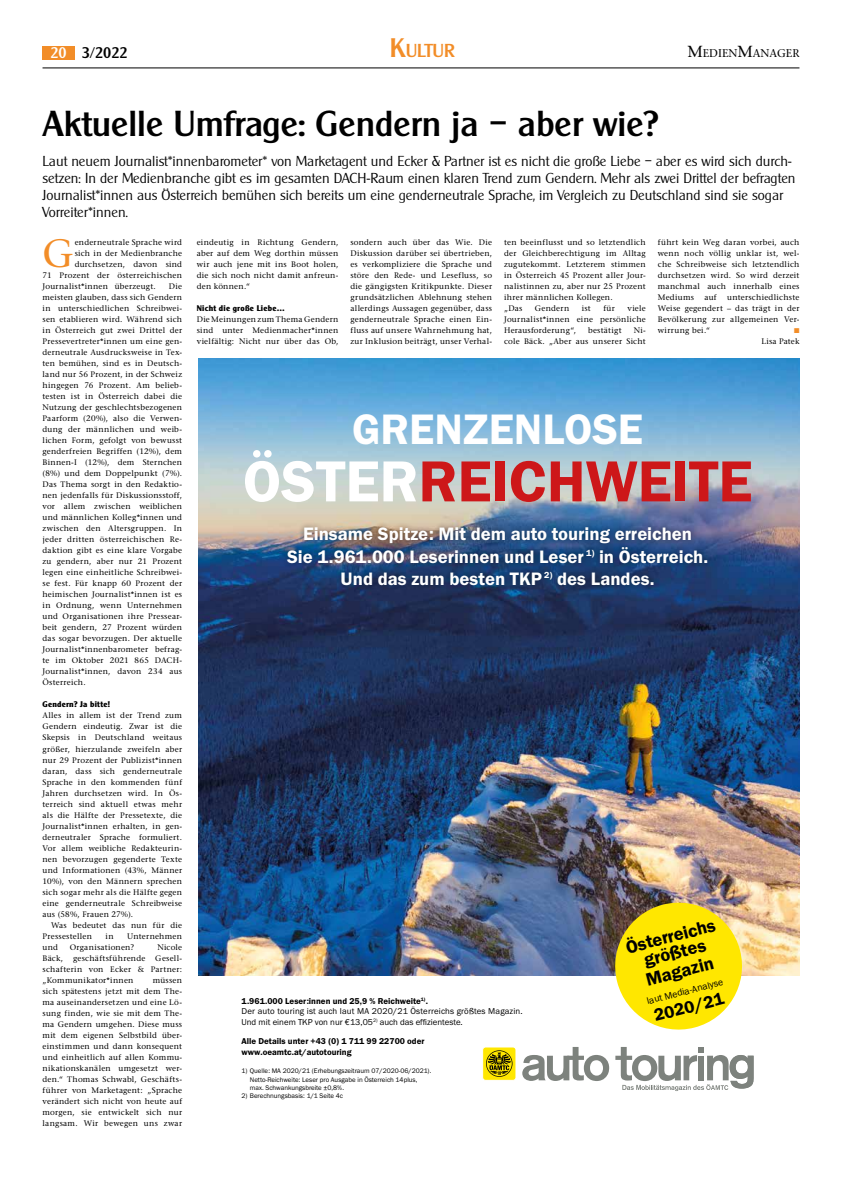
<style>
.page{position:relative;width:842px;height:1180px;background:#fff}
.page>*{position:absolute;margin:0;border:0;box-sizing:border-box;transform-origin:0 0}
.t1{font:59.8px "Franklin Gothic URW Dem";color:#cd1719}
.t2{font:44.1px "Franklin Gothic URW Dem";color:#fff}
.t3{font:39.4px "Stone Serif";color:#f28d28}
.t4{font:500 35px "Cleargothic";color:#000}
.t5{font:18.6px/22.3px "Franklin Gothic URW Dem";color:#fff;text-align:center}
.t6{font:18.6px/16.6px "Franklin Gothic URW Dem";color:#000;text-align:center}
.t7{font:500 18.2px "Cleargothic";color:#f28d28}
.t8{font:17.6px "Franklin Gothic URW Dem";color:#000}
.t9{font:500 15px "Cleargothic";color:#000}
.t10{font:300 14px/16.8px "Cleargothic";color:#000}
.t11{font:11.2px "Stone Serif";color:#000}
.t12{font:9.8px "Franklin Gothic URW Boo";color:#000}
.t13{font:8.8px/10.6px "Franklin Gothic URW Boo";letter-spacing:.01em;color:#000}
.t14{font:8.8px/10.6px "Franklin Gothic URW Dem";color:#000}
.t15{font:8px/11px "Stone Serif";letter-spacing:.035em;color:#000;text-align:justify}
.t16{font:700 8px "Cleargothic";letter-spacing:.035em;color:#000}
.t17{font:7px "Zapf Dingbats ITC";color:#f28d28}
.t18{font:6.9px/8.2px "Franklin Gothic URW Boo";color:#000}
.s1{color:#fff}
.s2{font-size:26px}
.s3{font-size:16px}
</style>
<div class="page">
<div style="left:43px;top:46px;width:32px;height:14px;background:#f28d28"></div>
<hr style="left:43px;top:68px;width:756px;height:1px;background:#000">
<img style="left:198px;top:359px;width:601px;height:616px">
<svg style="left:615px;top:1047px;width:139px;height:43px"></svg>
<svg style="left:522px;top:1047px;width:87px;height:33px"></svg>
<div style="left:483px;top:1046px;width:33px;height:34px;background:#ffe700;border-radius:3px"></div>
<div style="left:482px;top:1046px;width:34px;height:34px;border:1px solid #fff;border-radius:3px"></div>
<svg style="left:486px;top:1050px;width:26px;height:26px"></svg>
<img style="left:608px;top:895px;width:141px;height:135px">
<div style="left:282px;top:522px;width:431px;height:69px;background:#000;opacity:.49"></div>
<h3 class="t9" style="left:50px;top:44px;width:79px"><span class="s1">20</span> 3/2022</h3>
<h3 class="t7" style="left:390px;top:39px;width:66px"><span class="s2">K</span>ULTUR</h3>
<h3 class="t11" style="left:687px;top:46px;width:113px"><span class="s3">M</span>EDIEN<span class="s3">M</span>ANAGER</h3>
<h3 class="t4" style="left:43px;top:102px;width:618px">Aktuelle Umfrage: Gendern ja – aber wie?</h3>
<p class="t10" style="left:43px;top:153px;width:754px">Laut neuem Journalist*innenbarometer* von Marketagent und Ecker &amp; Partner ist es nicht die große Liebe – aber es wird sich durch&shy;setzen: In der Medienbranche gibt es im gesamten DACH-Raum einen klaren Trend zum Gendern. Mehr als zwei Drittel der befragten Journalist*innen aus Österreich bemühen sich bereits um eine genderneutrale Sprache, im Vergleich zu Deutschland sind sie sogar Vorreiter*innen.</p>
<h3 class="t3" style="left:43px;top:229px;width:33px">G</h3>
<p class="t15" style="left:75px;top:237px;width:109px">enderneutrale Sprache wird</p>
<p class="t15" style="left:350px;top:237px;width:143px">sondern auch über das Wie. Die Diskussion darüber sei übertrieben, es verkompliziere die Sprache und störe den Rede- und Lesefluss, so die gängigsten Kritikpunkte. Dieser grundsätzlichen Ablehnung stehen allerdings Aussagen gegenüber, dass genderneutrale Sprache einen Ein&shy;fluss auf unsere Wahrnehmung hat, zur Inklusion beiträgt, unser Verhal-</p>
<p class="t15" style="left:504px;top:237px;width:143px;text-align:left">ten beeinflusst und so letztendlich der Gleichberechtigung im Alltag zugutekommt. Letzterem stimmen in Österreich 45 Prozent aller Jour&shy;nalistinnen zu, aber nur 25 Prozent ihrer männlichen Kollegen.<br>„Das</p>
<p class="t15" style="left:658px;top:237px;width:143px">führt kein Weg daran vorbei, auch wenn noch völlig unklar ist, wel&shy;che Schreibweise sich letztendlich durchsetzen wird. So wird derzeit manchmal auch innerhalb eines Mediums</p>
<p class="t15" style="left:197px;top:237px;width:143px">eindeutig in Richtung Gendern, aber auf dem Weg dorthin müssen wir auch jene mit ins Boot holen, die sich noch nicht damit anfreun&shy;den können.“</p>
<p class="t16" style="left:197px;top:303px;width:89px">Nicht die große Liebe…</p>
<p class="t15" style="left:197px;top:314px;width:143px">Die Meinungen zum Thema Gendern sind unter Medienmacher*innen vielfältig: Nicht nur über das Ob,</p>
<p class="t15" style="left:75px;top:248px;width:109px">sich in der Medienbranche</p>
<p class="t15" style="left:75px;top:259px;width:109px">durchsetzen, davon sind</p>
<p class="t15" style="left:43px;top:270px;width:141px">71 Prozent der österreichischen</p>
<p class="t15" style="left:43px;top:281px;width:115px">Journalist*innen überzeugt.</p>
<p class="t15" style="left:43px;top:281px;width:141px;text-indent:126px">Die meisten glauben, dass sich Gendern in unterschiedlichen Schreibwei&shy;sen etablieren wird. Während sich in Österreich gut zwei Drittel der Pressevertreter*innen um eine gen&shy;derneutrale Ausdrucksweise in Tex&shy;ten bemühen, sind es in Deutsch&shy;land nur 56 Prozent, in der Schweiz hingegen 76 Prozent. Am belieb&shy;testen ist in Österreich dabei die Nutzung der geschlechtsbezogenen Paarform (20%), also die Verwen&shy;dung der männlichen und weib&shy;lichen Form, gefolgt von bewusst genderfreien Begriffen (12%), dem Binnen-I (12%), dem Sternchen (8%) und dem Doppelpunkt (7%).<br>Das Thema sorgt in den Redaktio&shy;nen jedenfalls für Diskussionsstoff, vor allem zwischen weiblichen und männlichen Kolleg*innen und zwischen den Altersgruppen. In jeder dritten österreichischen Re&shy;daktion gibt es eine klare Vorgabe zu gendern, aber nur 21 Prozent legen eine einheitliche Schreibwei&shy;se fest. Für knapp 60 Prozent der heimischen Journalist*innen ist es in Ordnung, wenn Unternehmen und Organisationen ihre Pressear&shy;beit gendern, 27 Prozent würden das sogar bevorzugen. Der aktuelle Journalist*innenbarometer befrag&shy;te im Oktober 2021 865 DACH-Journalist*innen, davon 234 aus Österreich.</p>
<p class="t16" style="left:43px;top:699px;width:69px">Gendern? Ja bitte!</p>
<p class="t15" style="left:43px;top:710px;width:141px">Alles in allem ist der Trend zum Gendern eindeutig. Zwar ist die Skepsis in Deutschland weitaus größer, hierzulande zweifeln aber nur 29 Prozent der Publizist*innen daran, dass sich genderneutrale Sprache in den kommenden fünf Jahren durchsetzen wird. In Ös&shy;terreich sind aktuell etwas mehr als die Hälfte der Pressetexte, die Journalist*innen erhalten, in gen&shy;derneutraler Sprache formuliert.<br>Vor allem weibliche Redakteurin&shy;nen bevorzugen gegenderte Texte und Informationen (43%, Männer 10%), von den Männern sprechen sich sogar mehr als die Hälfte gegen eine genderneutrale Schreibweise aus (58%, Frauen 27%).</p>
<p class="t15" style="left:43px;top:919px;width:141px;text-indent:9px">Was bedeutet das nun für die<br>Pressestellen</p>
<p class="t15" style="left:704px;top:292px;width:14px">auf</p>
<p class="t15" style="left:658px;top:292px;width:143px;text-indent:69px">unterschiedlichste Weise gegendert – das trägt in der Bevölkerung zur allgemeinen Ver&shy;wirrung bei.“</p>
<p class="t15" style="left:535px;top:303px;width:36px">Gendern</p>
<p class="t15" style="left:582px;top:303px;width:11px">ist</p>
<p class="t15" style="left:603px;top:303px;width:13px">für</p>
<p class="t15" style="left:504px;top:303px;width:143px;text-indent:123px">viele Journalist*innen eine persönliche Herausforderung“,</p>
<p class="t15" style="left:588px;top:325px;width:35px">bestätigt</p>
<p class="t15" style="left:504px;top:325px;width:143px;text-align:right">Ni-<br>cole Bäck. „Aber aus unserer Sicht</p>
<p class="t17" style="left:794px;top:327px;width:7px">■</p>
<p class="t15" style="left:761px;top:336px;width:39px">Lisa Patek</p>
<h2 class="t2" style="left:352px;top:401px;width:292px">GRENZENLOSE</h2>
<h1 class="t1" style="left:243px;top:444px;width:511px"><span class="s1">ÖSTER</span>REICHWEITE</h1>
<h3 class="t5" style="left:287px;top:522px;width:423px">Einsame Spitze: Mit dem auto touring erreichen<br>Sie 1.961.000 Leserinnen und Leser <sup>1)</sup> in Österreich.<br>Und das zum besten TKP <sup>2)</sup> des Landes.</h3>
<h3 class="t6" style="left:624px;top:939px;width:93px;rotate:-15deg">Österreichs größtes</h3>
<p class="t15" style="left:106px;top:930px;width:10px">in</p>
<p class="t15" style="left:127px;top:930px;width:56px">Unternehmen</p>
<p class="t15" style="left:43px;top:941px;width:17px">und</p>
<p class="t15" style="left:70px;top:941px;width:66px">Organisationen?</p>
<p class="t15" style="left:43px;top:941px;width:141px;text-indent:115px">Nicole Bäck, geschäftsführende Gesell&shy;schafterin von Ecker &amp; Partner: „Kommunikator*innen</p>
<h3 class="t6" style="left:644px;top:971px;width:71px;rotate:-15deg">Magazin</h3>
<p class="t15" style="left:43px;top:974px;width:141px;text-indent:110px">müssen sich spätestens jetzt mit dem The&shy;ma auseinandersetzen und eine Lö&shy;sung finden, wie sie mit dem The&shy;ma Gendern umgehen. Diese muss mit dem eigenen Selbstbild über&shy;einstimmen und dann konsequent und einheitlich auf allen Kommu&shy;nikationskanälen umgesetzt wer&shy;den.“ Thomas Schwabl, Geschäfts&shy;führer von Marketagent: „Sprache verändert sich nicht von heute auf morgen, sie entwickelt sich nur langsam. Wir bewegen uns zwar</p>
<p class="t12" style="left:645px;top:994px;width:80px;rotate:-14deg">laut Media-Analyse</p>
<h3 class="t8" style="left:651px;top:1005px;width:73px;rotate:-15deg">2020/21</h3>
<p class="t14" style="left:242px;top:995px;width:188px">1.961.000 Leser:innen und 25,9 % Reichweite<sup>1)</sup>.</p>
<p class="t13" style="left:242px;top:1005px;width:283px">Der auto touring ist auch laut MA 2020/21 Österreichs größtes Magazin.<br>Und mit einem TKP von nur €13,05<sup>2)</sup> auch das effizienteste.</p>
<p class="t14" style="left:242px;top:1035px;width:184px">Alle Details unter +43 (0) 1 711 99 22700 oder www.oeamtc.at/autotouring</p>
<p class="t18" style="left:250px;top:1066px;width:183px;text-indent:-8px">1) Quelle: MA 2020/21 (Erhebungszeitraum 07/2020-06/2021).<br>Netto-Reichweite: Leser pro Ausgabe in Österreich 14plus, max. Schwankungsbreite ±0,8%.</p>
<p class="t18" style="left:242px;top:1091px;width:103px">2) Berechnungsbasis: 1/1 Seite 4c</p>
</div>
